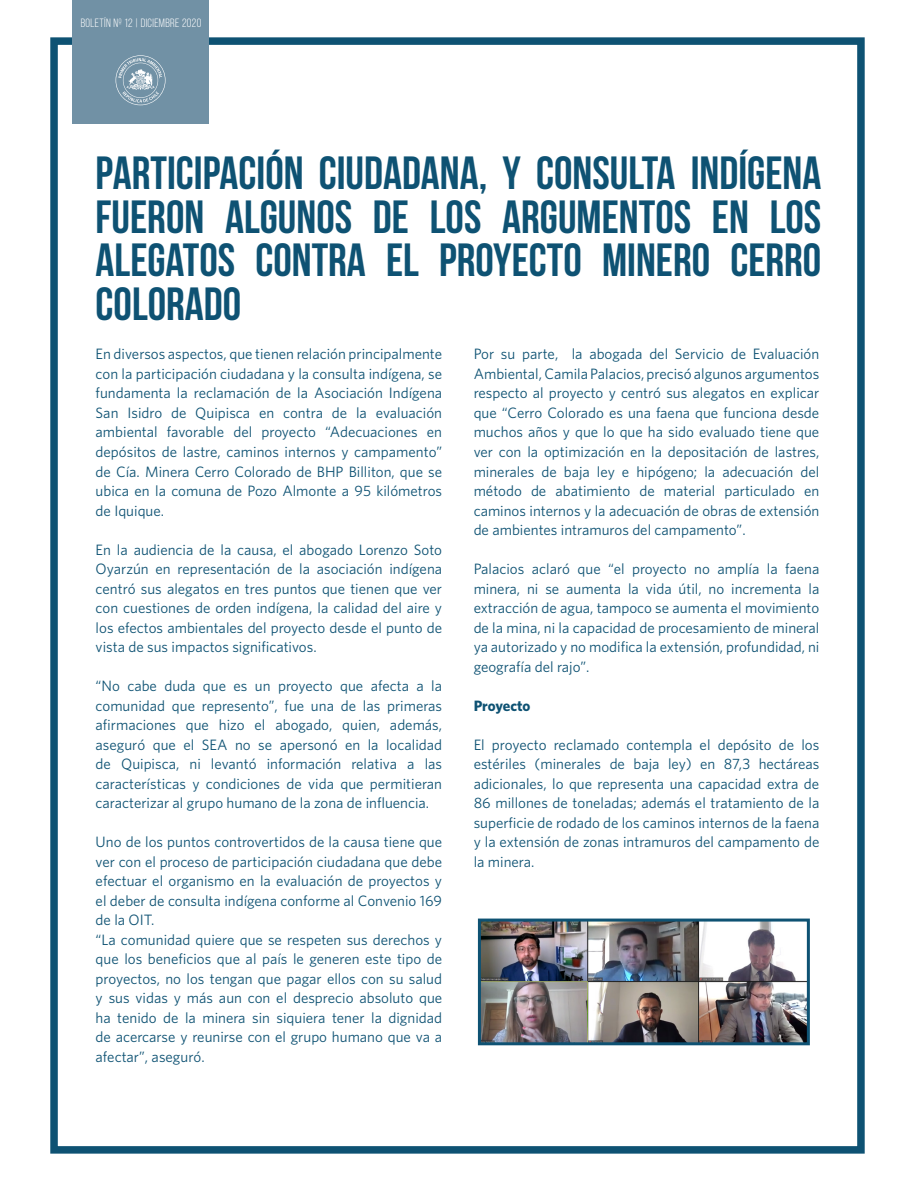
<style>
.page{position:relative;width:915px;height:1191px;background:#fff}
.page>*{position:absolute;margin:0;border:0;box-sizing:border-box;transform-origin:0 0}
.t1{font:700 46.5px/43.5px "Bebas Neue";color:#0e5273;text-align:justify}
.t2{font:15px/19.5px "Whitney";color:#0e5273;text-align:justify}
.t3{font:700 15px "Whitney";letter-spacing:-.01em;color:#0e5273}
.t4{font:12px "Bebas Neue";letter-spacing:.03em;color:#fff}
</style>
<div class="page">
<div style="left:50px;top:37px;width:814px;height:1116px;border:8px solid #0e5273"></div>
<div style="left:72px;top:0;width:136px;height:124px;background:#7191a5"></div>
<svg style="left:115px;top:55px;width:50px;height:50px"></svg>
<img style="left:481px;top:922px;width:324px;height:119px">
<div style="left:477px;top:918px;width:332px;height:127px;border:3px solid #0e5273"></div>
<p class="t4" style="left:81px;top:16px;width:122px">BOLETÍN Nº 12 | DICIEMBRE 2020</p>
<p class="t4" style="left:87px;top:16px;width:109px">BOLETÍN Nº 8 | AGOSTO 2020</p>
<h1 class="t1" style="left:96px;top:151px;width:727px">PARTICIPACIÓN CIUDADANA, Y CONSULTA INDÍGENA FUERON ALGUNOS DE LOS ARGUMENTOS EN LOS ALEGATOS CONTRA EL PROYECTO MINERO CERRO COLORADO</h1>
<p class="t2" style="left:96px;top:344px;width:348px">En diversos aspectos, que tienen relación principalmente con la participación ciudadana y la consulta indígena, se fundamenta la reclamación de la Asociación Indígena San Isidro de Quipisca en contra de la evaluación ambiental favorable del proyecto “Adecuaciones en depósitos de lastre, caminos internos y campamento” de Cía. Minera Cerro Colorado de BHP Billiton, que se ubica en la comuna de Pozo Almonte a 95 kilómetros de Iquique.</p>
<p class="t2" style="left:96px;top:539px;width:348px">En la audiencia de la causa, el abogado Lorenzo Soto Oyarzún en representación de la asociación indígena centró sus alegatos en tres puntos que tienen que ver con cuestiones de orden indígena, la calidad del aire y los efectos ambientales del proyecto desde el punto de vista de sus impactos significativos.</p>
<p class="t2" style="left:96px;top:676px;width:348px">“No cabe duda que es un proyecto que afecta a la comunidad que represento”, fue una de las primeras afirmaciones que hizo el abogado, quien, además, aseguró que el SEA no se apersonó en la localidad de Quipisca, ni levantó información relativa a las características y condiciones de vida que permitieran caracterizar al grupo humano de la zona de influencia.</p>
<p class="t2" style="left:96px;top:832px;width:348px;text-align:left">Uno de los puntos controvertidos de la causa tiene que ver con el proceso de participación ciudadana que debe efectuar el organismo en la evaluación de proyectos y el deber de consulta indígena conforme al Convenio 169 de la OIT.<br>“La comunidad quiere que se respeten sus derechos y que los beneficios que al país le generen este tipo de proyectos, no los tengan que pagar ellos con su salud y sus vidas y más aun con el desprecio absoluto que ha tenido de la minera sin siquiera tener la dignidad de acercarse y reunirse con el grupo humano que va a afectar”, aseguró.</p>
<p class="t2" style="left:473px;top:344px;width:347px">Por su parte, la abogada del Servicio de Evaluación Ambiental, Camila Palacios, precisó algunos argumentos respecto al proyecto y centró sus alegatos en explicar que “Cerro Colorado es una faena que funciona desde muchos años y que lo que ha sido evaluado tiene que ver con la optimización en la depositación de lastres, minerales de baja ley e hipógeno; la adecuación del método de abatimiento de material particulado en caminos internos y la adecuación de obras de extensión de ambientes intramuros del campamento”.</p>
<p class="t2" style="left:473px;top:559px;width:347px">Palacios aclaró que “el proyecto no amplía la faena minera, ni se aumenta la vida útil, no incrementa la extracción de agua, tampoco se aumenta el movimiento de la mina, ni la capacidad de procesamiento de mineral ya autorizado y no modifica la extensión, profundidad, ni geografía del rajo”.</p>
<p class="t3" style="left:473px;top:696px;width:58px">Proyecto</p>
<p class="t2" style="left:473px;top:734px;width:347px">El proyecto reclamado contempla el depósito de los estériles (minerales de baja ley) en 87,3 hectáreas adicionales, lo que representa una capacidad extra de 86 millones de toneladas; además el tratamiento de la superficie de rodado de los caminos internos de la faena y la extensión de zonas intramuros del campamento de la minera.</p>
</div>
